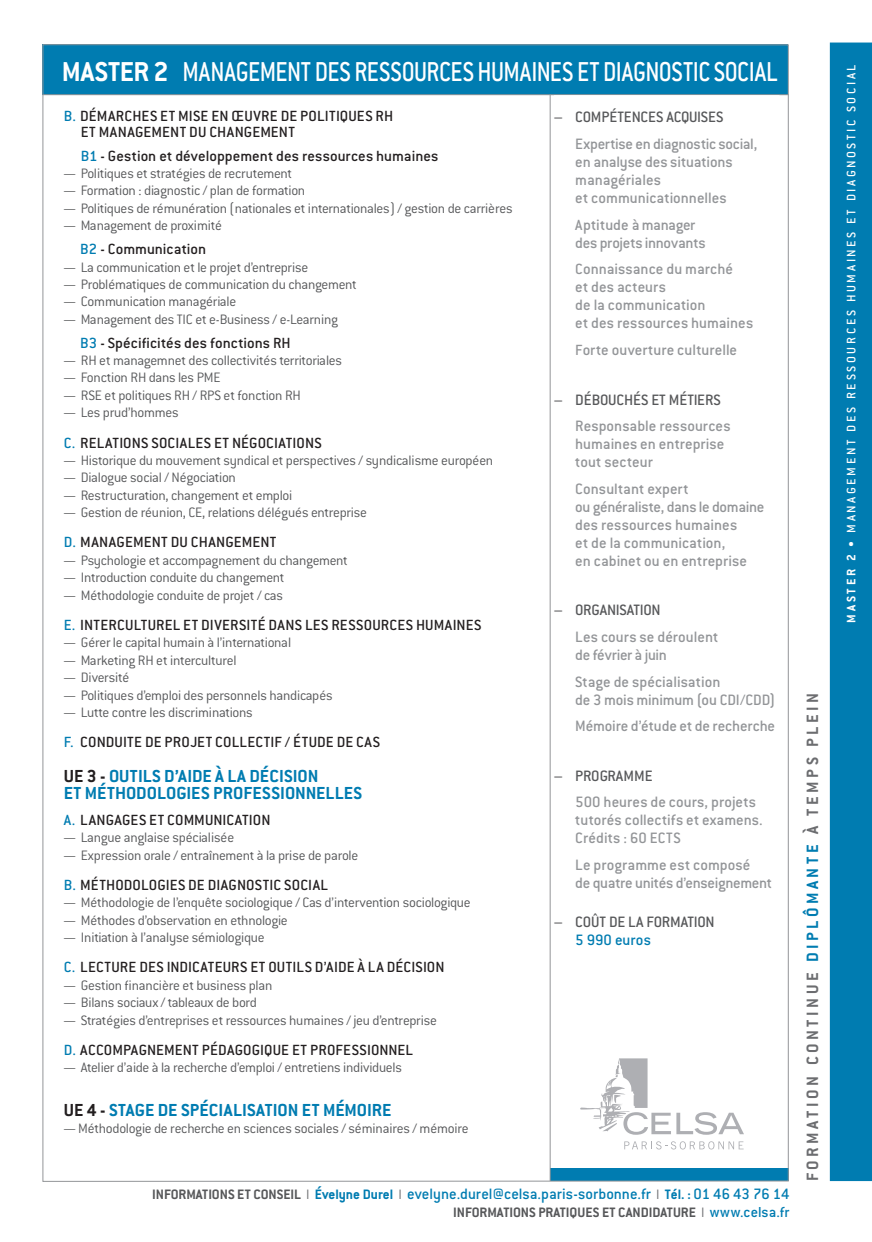
<style>
.page{position:relative;width:872px;height:1242px;background:#fff}
.page>*{position:absolute;margin:0;border:0;box-sizing:border-box;transform-origin:0 0}
.t1{font:500 30px "Conduit ITC";letter-spacing:-.02em;color:#fff;scale:.85 1}
.t2{font:700 30px "Conduit ITC";color:#fff}
.t3{font:700 19.05px/17.2px "Conduit ITC";letter-spacing:.01em;color:#007cb1}
.t4{font:700 18px "Conduit ITC";letter-spacing:.2em;color:#6c6d70}
.t5{font:500 16.5px/18px "Conduit ITC";color:#939598}
.t6{font:500 16.5px "Conduit ITC";color:#57585a}
.t7{font:500 16.5px "Conduit ITC";color:#007cb1}
.t8{font:500 16.2px/15.3px "Conduit ITC";letter-spacing:.01em;color:#231f20}
.t9{font:500 16.2px "Conduit ITC";letter-spacing:.03em;color:#231f20}
.t10{font:500 15.9px "Conduit ITC";letter-spacing:.025em;color:#007cb1}
.t11{font:300 15px "Conduit ITC";letter-spacing:-.02em;color:#57585a}
.t12{font:700 15px "Conduit ITC";letter-spacing:-.005em;color:#57585a}
.t13{font:500 13.5px "Conduit ITC";letter-spacing:.2em;color:#fff}
.s1{font-weight:500}
.s2{color:#007cb1}
.s3{color:#231f20}
.s4{font-size:16.2px}
.s5{font-weight:300;font-size:15px;color:#6c6d70}
.s6{font-weight:700;font-size:15px}
.s7{font-weight:700;font-size:15px;color:#57585a}
.s8{font-weight:700}
</style>
<div class="page">
<div style="left:550px;top:1168px;width:238px;height:13px;background:#007cb1"></div>
<div style="left:43px;top:44px;width:745px;height:51px;background:#007cb1"></div>
<div style="left:830px;top:43px;width:42px;height:1138px;background:#007cb1"></div>
<hr style="left:43px;top:94px;width:745px;height:1px;background:#939598">
<hr style="left:550px;top:95px;width:1px;height:1086px;background:#939598">
<svg style="left:624px;top:1141px;width:119px;height:8px"></svg>
<svg style="left:580px;top:1058px;width:164px;height:76px"></svg>
<h1 class="t2" style="left:62px;top:54px;width:151px">MASTER 2 <span class="s1">MANAGE</span></h1>
<h1 class="t1" style="left:260px;top:55px;width:141px">MENT DES RESSOU</h1>
<h1 class="t1" style="left:426px;top:55px;width:124px">RCES HUMAINES</h1>
<h1 class="t1" style="left:577px;top:55px;width:44px">ET DIAGNOSTIC</h1>
<h1 class="t1" style="left:713px;top:55px;width:14px">SOCIAL</h1>
<p class="t8" style="left:81px;top:109px;width:314px;text-indent:-17px"><span class="s2">B.</span> Démarches et mise en œuvre de politiques RH et management du changement</p>
<p class="t8" style="left:81px;top:148px;width:359px"><span class="s2">B1</span> - Gestion et développement des ressources humaines</p>
<p class="t11" style="left:64px;top:165px;width:230px">— Politiques et stratégies de recrutement</p>
<p class="t11" style="left:64px;top:183px;width:243px">— Formation : diagnostic / plan de formation</p>
<p class="t11" style="left:64px;top:200px;width:450px">— Politiques de rémunération (nationales et internationales) / gestion de carrières</p>
<p class="t11" style="left:64px;top:217px;width:160px">— Management de proximité</p>
<p class="t8" style="left:80px;top:241px;width:127px"><span class="s2">B2</span> - Communication</p>
<p class="t11" style="left:64px;top:259px;width:246px">— La communication et le projet d’entreprise</p>
<p class="t11" style="left:64px;top:276px;width:294px">— Problématiques de communication du changement</p>
<p class="t11" style="left:64px;top:293px;width:174px">— Communication managériale</p>
<p class="t11" style="left:64px;top:311px;width:276px">— Management des TIC et e-Business / e-Learning</p>
<p class="t8" style="left:80px;top:335px;width:212px"><span class="s2">B3</span> - Spécificités des fonctions RH</p>
<p class="t11" style="left:64px;top:352px;width:280px">— RH et managemnet des collectivités territoriales</p>
<p class="t11" style="left:64px;top:370px;width:158px">— Fonction RH dans les PME</p>
<p class="t11" style="left:64px;top:387px;width:239px">— RSE et politiques RH / RPS et fonction RH</p>
<p class="t11" style="left:64px;top:404px;width:116px">— Les prud’hommes</p>
<p class="t8" style="left:64px;top:435px;width:34px"><span class="s2">C.</span> RELATIONS</p>
<p class="t8" style="left:151px;top:435px;width:9px">SOCIALES</p>
<p class="t8" style="left:214px;top:435px;width:27px">ET NÉGOCIATIONS</p>
<p class="t11" style="left:64px;top:452px;width:431px">— Historique du mouvement syndical et perspectives / syndicalisme européen</p>
<p class="t11" style="left:64px;top:469px;width:174px">— Dialogue social / Négociation</p>
<p class="t11" style="left:64px;top:487px;width:230px">— Restructuration, changement et emploi</p>
<p class="t11" style="left:64px;top:504px;width:305px">— Gestion de réunion, CE, relations délégués entreprise</p>
<p class="t8" style="left:64px;top:534px;width:214px"><span class="s2">D.</span> Management du changement</p>
<p class="t11" style="left:64px;top:552px;width:285px">— Psychologie et accompagnement du changement</p>
<p class="t11" style="left:64px;top:569px;width:222px">— Introduction conduite du changement</p>
<p class="t11" style="left:64px;top:587px;width:221px">— Méthodologie conduite de projet / cas</p>
<p class="t8" style="left:64px;top:617px;width:419px"><span class="s2">E.</span> Interculturel et diversité dans les Ressources Humaines</p>
<p class="t11" style="left:64px;top:634px;width:229px">— Gérer le capital humain à l’international</p>
<p class="t11" style="left:64px;top:652px;width:174px">— Marketing RH et interculturel</p>
<p class="t11" style="left:64px;top:669px;width:67px">— Diversité</p>
<p class="t11" style="left:64px;top:687px;width:270px">— Politiques d’emploi des personnels handicapés</p>
<p class="t11" style="left:64px;top:704px;width:190px">— Lutte contre les discriminations</p>
<p class="t8" style="left:64px;top:734px;width:318px"><span class="s2">F.</span> Conduite de projet collectif / Étude de cas</p>
<p class="t3" style="left:64px;top:766px;width:300px"><span class="s3">UE 3 -</span> OUTILS D’AIDE À LA DÉCISION<br>ET MÉTHODOLOGIES PROFESSIONNELLES</p>
<p class="t8" style="left:64px;top:812px;width:208px"><span class="s2">A.</span> Langages et communication</p>
<p class="t11" style="left:64px;top:829px;width:172px">— Langue anglaise spécialisée</p>
<p class="t11" style="left:64px;top:847px;width:296px">— Expression orale / entraînement à la prise de parole</p>
<p class="t8" style="left:64px;top:877px;width:266px"><span class="s2">B.</span> Méthodologies de diagnostic social</p>
<p class="t11" style="left:64px;top:894px;width:408px">— Méthodologie de l’enquête sociologique / Cas d’intervention sociologique</p>
<p class="t11" style="left:64px;top:912px;width:225px">— Méthodes d’observation en ethnologie</p>
<p class="t11" style="left:64px;top:929px;width:202px">— Initiation à l’analyse sémiologique</p>
<p class="t9" style="left:64px;top:958px;width:382px"><span class="s2">C.</span> Lecture des indicateurs et outils d’aide à la décision</p>
<p class="t11" style="left:64px;top:977px;width:210px">— Gestion financière et business plan</p>
<p class="t11" style="left:64px;top:994px;width:194px">— Bilans sociaux / tableaux de bord</p>
<p class="t11" style="left:64px;top:1011px;width:375px">— Stratégies d’entreprises et ressources humaines / jeu d’entreprise</p>
<p class="t8" style="left:64px;top:1042px;width:351px"><span class="s2">D.</span> Accompagnement pédagogique et professionnel</p>
<p class="t11" style="left:64px;top:1059px;width:340px">— Atelier d’aide à la recherche d’emploi / entretiens individuels</p>
<p class="t3" style="left:64px;top:1100px;width:329px"><span class="s3">UE 4 -</span> STAGE DE SPÉCIALISATION ET MÉMOIRE</p>
<p class="t11" style="left:64px;top:1120px;width:406px">— Méthodologie de recherche en sciences sociales / séminaires / mémoire</p>
<p class="t6" style="left:554px;top:108px;width:171px">– Compétences acquises</p>
<p class="t5" style="left:575px;top:135px;width:183px;text-indent:-11px">Expertise en diagnostic social, en analyse des situations managériales<br>et communicationnelles</p>
<p class="t5" style="left:575px;top:215px;width:132px"><span class="s4">A</span>ptitude à manager des projets innovants</p>
<p class="t5" style="left:575px;top:260px;width:179px"><span class="s4">C</span>onnaissance du marché<br>et des acteurs<br>de la communication<br>et des ressources humaines</p>
<p class="t5" style="left:575px;top:340px;width:163px"><span class="s4">F</span>orte ouverture culturelle</p>
<p class="t6" style="left:554px;top:390px;width:168px">– Débouchés et métiers</p>
<p class="t5" style="left:575px;top:417px;width:157px">Responsable ressources humaines en entreprise tout secteur</p>
<p class="t5" style="left:575px;top:479px;width:190px">Consultant expert<br>ou généraliste, dans le domaine des ressources humaines<br>et de la communication,<br>en cabinet ou en entreprise</p>
<p class="t6" style="left:554px;top:601px;width:108px">– Organisation</p>
<p class="t5" style="left:575px;top:628px;width:145px">Les cours se déroulent de février à juin</p>
<p class="t5" style="left:575px;top:672px;width:201px">Stage de spécialisation<br>de 3 mois minimum (ou CDI/CDD)</p>
<p class="t5" style="left:575px;top:717px;width:201px">Mémoire d’étude et de recherche</p>
<p class="t6" style="left:554px;top:766px;width:100px">– Programm e</p>
<p class="t5" style="left:575px;top:793px;width:189px">500 heures de cours, projets tutorés collectifs et examens.<br>Crédits : 60 ECTS</p>
<p class="t5" style="left:575px;top:855px;width:198px;text-indent:-11px">Le programme est composé<br>de quatre unités d’enseignement</p>
<p class="t6" style="left:554px;top:912px;width:135px">– COÛT DE LA FORMATION</p>
<p class="t7" style="left:575px;top:930px;width:77px">5 990 euros</p>
<p class="t12" style="left:152px;top:1185px;width:124px">INFORMATIONS ET CONSEIL</p>
<p class="t7" style="left:306px;top:1184px;width:485px"><span class="s5">I</span> <span class="s6">ÉVELYNE DUREL</span> <span class="s5">I</span> evelyne.durel@celsa.paris-sorbonne.fr <span class="s5">I</span> <span class="s6">TÉL. :</span> 01 46 43 76 14</p>
<p class="t12" style="left:453px;top:1203px;width:100px">INFORMATIONS PRATIQ</p>
<p class="t12" style="left:577px;top:1203px;width:49px">UESETCANDIDAT</p>
<p class="t10" style="left:673px;top:1203px;width:118px"><span class="s7">URE</span> <span class="s5">I</span> www.celsa.fr</p>
<p class="t4" style="left:802px;top:1181px;width:487px;rotate:-90deg">FORMATION CONTINUE <span class="s2">DIPLÔMANTE</span> À TEMPS PLEIN</p>
<p class="t13" style="left:843px;top:622px;width:559px;rotate:-90deg"><span class="s8">MASTER 2</span> • MANAGEMENT DES RESSOU RCES HUMAINES ET DIAGNOSTIC SOCIAL</p>
</div>
